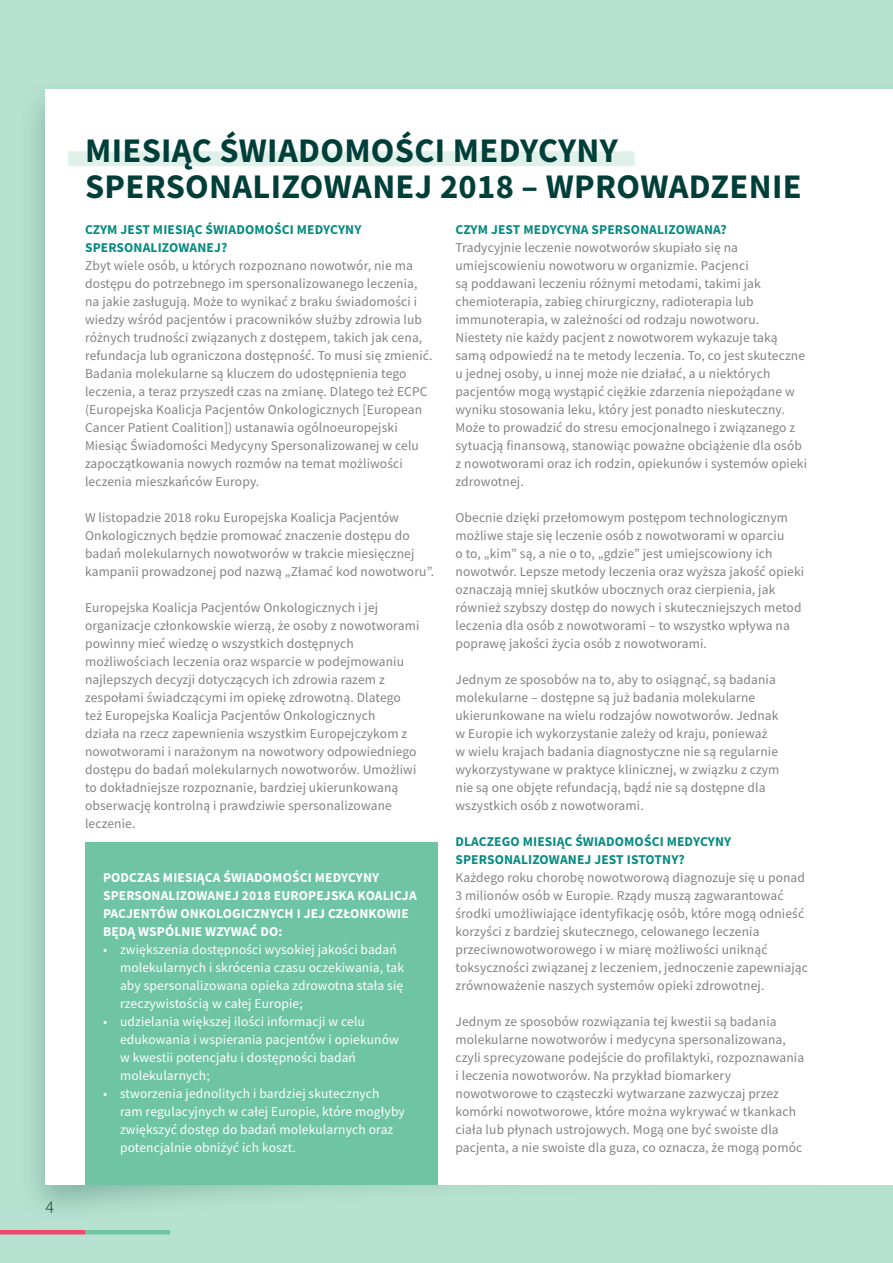
<style>
.page{position:relative;width:893px;height:1263px;background:#b7e2d1}
.page>*{position:absolute;margin:0;border:0;box-sizing:border-box;transform-origin:0 0}
.t1{font:700 34.5px/36px "Source Sans Pro";letter-spacing:.01em;color:#003f39}
.t2{font:300 18px "Source Sans Pro";color:#003f39}
.body{font:13.5px/18px "Source Sans Pro";letter-spacing:.01em;color:#808285}
.t3{font:13.5px/18px "Source Sans Pro";letter-spacing:.01em;color:#fff}
.groen_subtitel{font:700 13.5px/18px "Source Sans Pro";letter-spacing:.01em;color:#078b82}
.Wit_Bold{font:700 13.5px/18px "Source Sans Pro";letter-spacing:.01em;color:#fff}
</style>
<div class="page">
<hr style="left:85px;top:1230px;width:85px;height:4px;background:#6fc5a3">
<hr style="left:0;top:1230px;width:85px;height:4px;background:#ef486f">
<div style="left:17px;top:76px;width:876px;height:1150px;background:#003f39;opacity:.3"></div>
<div style="left:45px;top:89px;width:848px;height:1095px;background:#fff"></div>
<div style="left:68px;top:151px;width:566px;height:15px;background:#e0f1e9"></div>
<div style="left:85px;top:842px;width:352px;height:342px;background:#6fc5a3"></div>
<h2 class="t2" style="left:45px;top:1196px;width:10px">4</h2>
<p class="t1" style="left:85px;top:132px;width:718px">MIESIĄC ŚWIADOMOŚCI MEDYCYNY<br>SPERSONALIZOWANEJ 2018 – WPROWADZENIE</p>
<p class="groen_subtitel" style="left:85px;top:220px;width:278px">CZYM JEST MIESIĄC ŚWIADOMOŚCI MEDYCYNY<br>SPERSONALIZOWANEJ?</p>
<p class="body" style="left:85px;top:256px;width:349px">Zbyt wiele osób, u których rozpoznano nowotwór, nie ma dostępu do potrzebnego im spersonalizowanego leczenia, na jakie zasługują. Może to wynikać z braku świadomości i wiedzy wśród pacjentów i pracowników służby zdrowia lub różnych trudności związanych z dostępem, takich jak cena, refundacja lub ograniczona dostępność. To musi się zmienić.<br>Badania molekularne są kluczem do udostępnienia tego leczenia, a teraz przyszedł czas na zmianę. Dlatego też ECPC (Europejska Koalicja Pacjentów Onkologicznych [European Cancer Patient Coalition]) ustanawia ogólnoeuropejski Miesiąc Świadomości Medycyny Spersonalizowanej w celu zapoczątkowania nowych rozmów na temat możliwości leczenia mieszkańców Europy.</p>
<p class="body" style="left:85px;top:508px;width:351px">W listopadzie 2018 roku Europejska Koalicja Pacjentów Onkologicznych będzie promować znaczenie dostępu do badań molekularnych nowotworów w trakcie miesięcznej kampanii prowadzonej pod nazwą „Złamać kod nowotworu”.</p>
<p class="body" style="left:85px;top:598px;width:336px">Europejska Koalicja Pacjentów Onkologicznych i jej organizacje członkowskie wierzą, że osoby z nowotworami powinny mieć wiedzę o wszystkich dostępnych możliwościach leczenia oraz wsparcie w podejmowaniu najlepszych decyzji dotyczących ich zdrowia razem z zespołami świadczącymi im opiekę zdrowotną. Dlatego też Europejska Koalicja Pacjentów Onkologicznych<br>działa na rzecz zapewnienia wszystkim Europejczykom z nowotworami i narażonym na nowotwory odpowiedniego dostępu do badań molekularnych nowotworów. Umożliwi to dokładniejsze rozpoznanie, bardziej ukierunkowaną obserwację kontrolną i prawdziwie spersonalizowane leczenie.</p>
<p class="groen_subtitel" style="left:455px;top:220px;width:273px">CZYM JEST MEDYCYNA SPERSONALIZOWANA?</p>
<p class="body" style="left:455px;top:238px;width:353px">Tradycyjnie leczenie nowotworów skupiało się na umiejscowieniu nowotworu w organizmie. Pacjenci<br>są poddawani leczeniu różnymi metodami, takimi jak chemioterapia, zabieg chirurgiczny, radioterapia lub immunoterapia, w zależności od rodzaju nowotworu.<br>Niestety nie każdy pacjent z nowotworem wykazuje taką samą odpowiedź na te metody leczenia. To, co jest skuteczne u jednej osoby, u innej może nie działać, a u niektórych pacjentów mogą wystąpić ciężkie zdarzenia niepożądane w wyniku stosowania leku, który jest ponadto nieskuteczny.<br>Może to prowadzić do stresu emocjonalnego i związanego z sytuacją finansową, stanowiąc poważne obciążenie dla osób z nowotworami oraz ich rodzin, opiekunów i systemów opieki zdrowotnej.</p>
<p class="body" style="left:455px;top:508px;width:350px">Obecnie dzięki przełomowym postępom technologicznym możliwe staje się leczenie osób z nowotworami w oparciu<br>o to, „kim” są, a nie o to, „gdzie” jest umiejscowiony ich nowotwór. Lepsze metody leczenia oraz wyższa jakość opieki oznaczają mniej skutków ubocznych oraz cierpienia, jak również szybszy dostęp do nowych i skuteczniejszych metod leczenia dla osób z nowotworami – to wszystko wpływa na poprawę jakości życia osób z nowotworami.</p>
<p class="body" style="left:455px;top:670px;width:325px">Jednym ze sposobów na to, aby to osiągnąć, są badania molekularne – dostępne są już badania molekularne ukierunkowane na wielu rodzajów nowotworów. Jednak w Europie ich wykorzystanie zależy od kraju, ponieważ w wielu krajach badania diagnostyczne nie są regularnie wykorzystywane w praktyce klinicznej, w związku z czym nie są one objęte refundacją, bądź nie są dostępne dla wszystkich osób z nowotworami.</p>
<p class="groen_subtitel" style="left:455px;top:832px;width:277px">DLACZEGO MIESIĄC ŚWIADOMOŚCI MEDYCYNY<br>SPERSONALIZOWANEJ JEST ISTOTNY?</p>
<p class="body" style="left:455px;top:868px;width:354px">Każdego roku chorobę nowotworową diagnozuje się u ponad 3 milionów osób w Europie. Rządy muszą zagwarantować środki umożliwiające identyfikację osób, które mogą odnieść korzyści z bardziej skutecznego, celowanego leczenia przeciwnowotworowego i w miarę możliwości uniknąć toksyczności związanej z leczeniem, jednoczenie zapewniając zrównoważenie naszych systemów opieki zdrowotnej.</p>
<p class="body" style="left:455px;top:1012px;width:350px">Jednym ze sposobów rozwiązania tej kwestii są badania molekularne nowotworów i medycyna spersonalizowana, czyli sprecyzowane podejście do profilaktyki, rozpoznawania i leczenia nowotworów. Na przykład biomarkery nowotworowe to cząsteczki wytwarzane zazwyczaj przez komórki nowotworowe, które można wykrywać w tkankach ciała lub płynach ustrojowych. Mogą one być swoiste dla pacjenta, a nie swoiste dla guza, co oznacza, że mogą pomóc</p>
<p class="Wit_Bold" style="left:103px;top:868px;width:315px">PODCZAS MIESIĄCA ŚWIADOMOŚCI MEDYCYNY SPERSONALIZOWANEJ 2018 EUROPEJSKA KOALICJA PACJENTÓW ONKOLOGICZNYCH I JEJ CZŁONKOWIE BĘDĄ WSPÓLNIE WZYWAĆ DO:</p>
<p class="t3" style="left:120px;top:940px;width:286px;text-indent:-17px">• zwiększenia dostępności wysokiej jakości badań molekularnych i skrócenia czasu oczekiwania, tak aby spersonalizowana opieka zdrowotna stała się rzeczywistością w całej Europie;</p>
<p class="t3" style="left:120px;top:1012px;width:280px;text-indent:-17px">• udzielania większej ilości informacji w celu edukowania i wspierania pacjentów i opiekunów w kwestii potencjału i dostępności badań molekularnych;</p>
<p class="t3" style="left:120px;top:1084px;width:286px;text-indent:-17px">• stworzenia jednolitych i bardziej skutecznych ram regulacyjnych w całej Europie, które mogłyby zwiększyć dostęp do badań molekularnych oraz potencjalnie obniżyć ich koszt.</p>
</div>
